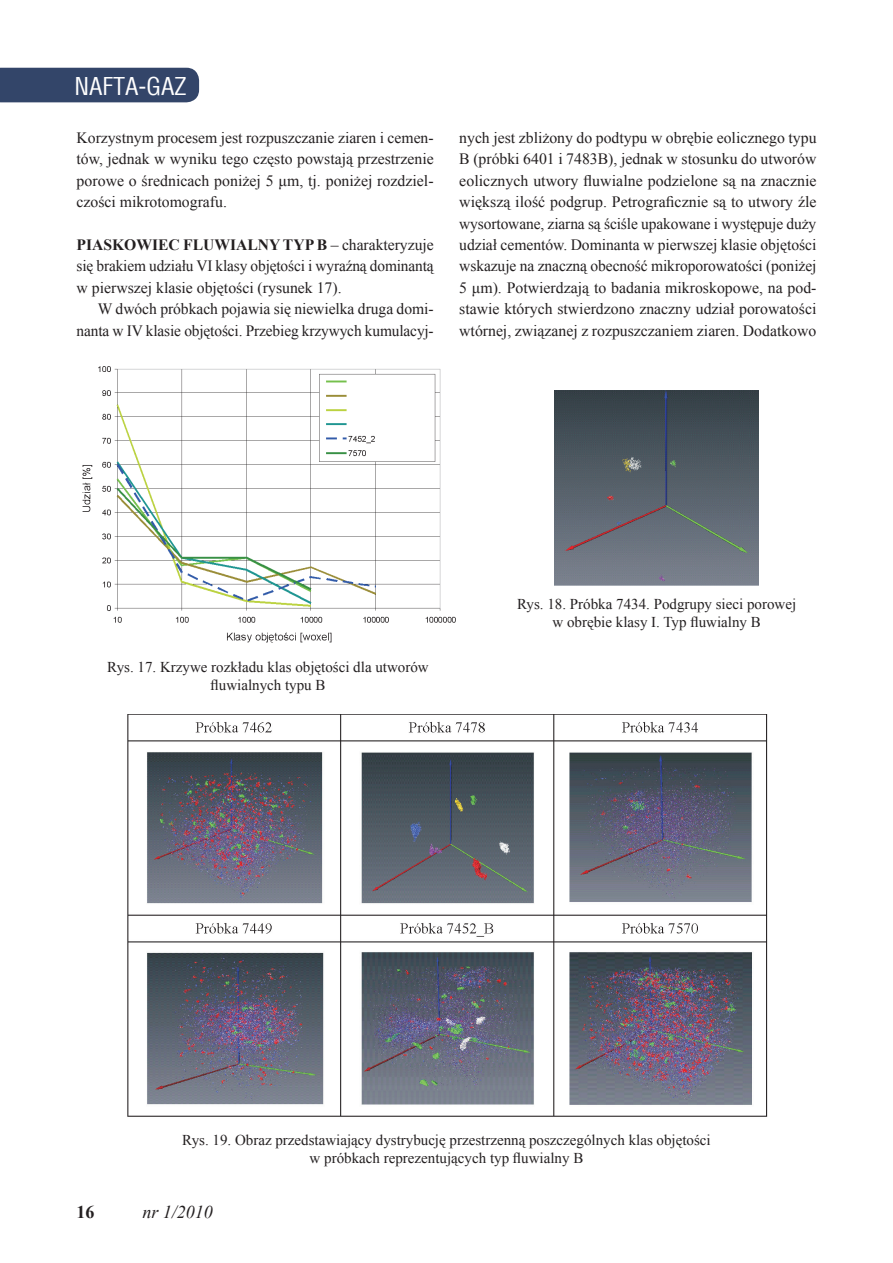
<style>
.page{position:relative;width:893px;height:1263px;background:#fff}
.page>*{position:absolute;margin:0;border:0;box-sizing:border-box;transform-origin:0 0}
.t1{font:24px "Switzerland Condensed";color:#fff}
.t2{font:italic 18px "Times New Roman";color:#231f20}
.t3{font:700 18px "Times New Roman";color:#231f20}
.t4{font:15.75px/21.5px "Times New Roman";color:#231f20;text-align:justify}
.t5{font:15px/18px "Times New Roman";color:#231f20;text-align:center}
.s1{font-weight:700}
</style>
<div class="page">
<div style="left:0;top:68px;width:199px;height:34px;background:#334569"></div>
<img style="left:555px;top:390px;width:204px;height:196px">
<img style="left:127px;top:714px;width:641px;height:403px">
<img style="left:82px;top:366px;width:374px;height:277px">
<div style="left:347px;top:378px;width:76px;height:54px;background:#fff"></div>
<div style="left:377px;top:432px;width:52px;height:14px;background:#fff"></div>
<div style="left:367px;top:447px;width:53px;height:13px;background:#fff"></div>
<h1 class="t1" style="left:74px;top:71px;width:114px">NAFTA-GAZ</h1>
<p class="t4" style="left:77px;top:126px;width:359px">Korzystnym procesem jest rozpuszczanie ziaren i cemen&shy;tów, jednak w wyniku tego często powstają przestrzenie porowe o średnicach poniżej 5 μm, tj. poniżej rozdziel&shy;czości mikrotomografu.</p>
<p class="t4" style="left:77px;top:234px;width:359px"><span class="s1">PIASKOWIEC FLUWIALNY TYP B</span> – charakteryzuje się brakiem udziału VI klasy objętości i wyraźną dominantą w pierwszej klasie objętości (rysunek 17).</p>
<p class="t4" style="left:77px;top:298px;width:359px;text-align:right">W dwóch próbkach pojawia się niewielka druga domi&shy;nanta w IV klasie objętości. Przebieg krzywych kumulacyj-</p>
<p class="t4" style="left:459px;top:126px;width:359px">nych jest zbliżony do podtypu w obrębie eolicznego typu B (próbki 6401 i 7483B), jednak w stosunku do utworów eolicznych utwory fluwialne podzielone są na znacznie większą ilość podgrup. Petrograficznie są to utwory źle wysortowane, ziarna są ściśle upakowane i występuje duży udział cementów. Dominanta w pierwszej klasie objętości wskazuje na znaczną obecność mikroporowatości (poniżej 5 μm). Potwierdzają to badania mikroskopowe, na pod&shy;stawie których stwierdzono znaczny udział porowatości wtórnej, związanej z rozpuszczaniem ziaren. Dodatkowo</p>
<p class="t5" style="left:107px;top:658px;width:323px">Rys. 17. Krzywe rozkładu klas objętości dla utworów fluwialnych typu B</p>
<p class="t5" style="left:517px;top:595px;width:280px">Rys. 18. Próbka 7434. Podgrupy sieci porowej w obrębie klasy I. Typ fluwialny B</p>
<p class="t5" style="left:182px;top:1131px;width:530px">Rys. 19. Obraz przedstawiający dystrybucję przestrzenną poszczególnych klas objętości w próbkach reprezentujących typ fluwialny B</p>
<p class="t3" style="left:77px;top:1199px;width:19px">16</p>
<p class="t2" style="left:142px;top:1200px;width:72px">nr 1/2010</p>
</div>
